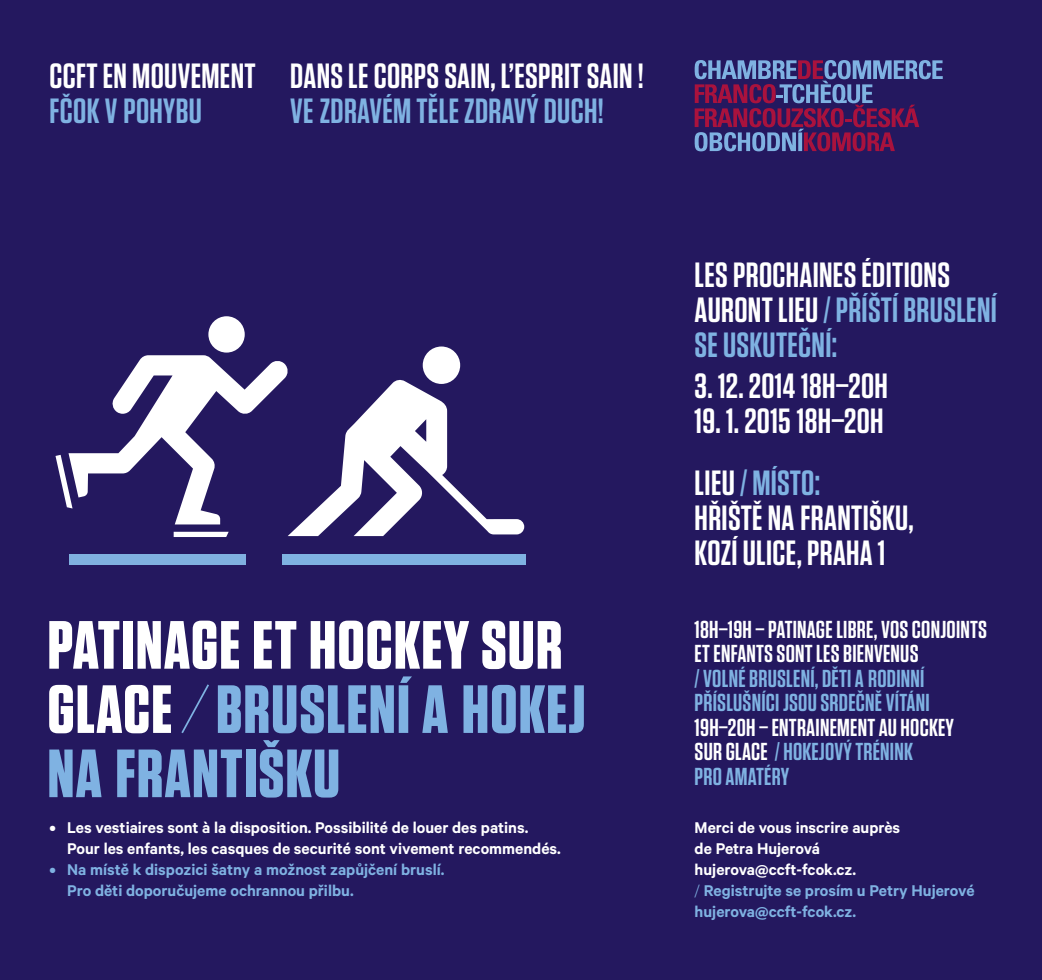
<style>
.page{position:relative;width:1042px;height:980px;background:#24185f}
.page>*{position:absolute;margin:0;border:0;box-sizing:border-box;transform-origin:0 0}
.t1{font:700 68.08px/64.2px "Tungsten";letter-spacing:.02em;color:#7fb2e2}
.t2{font:600 35px/35px "Tungsten";letter-spacing:.01em;color:#fff}
.t3{font:600 35px "Tungsten";letter-spacing:.01em;color:#7fb2e2}
.t4{font:600 24.5px/24.5px "Tungsten";letter-spacing:.01em;color:#fff}
.t5{font:600 17.5px/21px "Calibre";color:#fff}
.t6{font:600 17.5px/21px "Calibre";color:#7fb2e2}
.s1{color:#fff}
.s2{font-weight:500;color:#7fb2e2}
.s3{color:#7fb2e2}
.s4{font-weight:300;color:#7fb2e2}
</style>
<div class="page">
<svg style="left:694px;top:60px;width:249px;height:91px"></svg>
<svg style="left:181px;top:684px;width:28px;height:49px"></svg>
<div style="left:282px;top:555px;width:243px;height:10px;background:#7fb2e2"></div>
<div style="left:423px;top:347px;width:37px;height:37px;background:#fff;border-radius:50%"></div>
<div style="left:69px;top:555px;width:177px;height:10px;background:#80b0e0"></div>
<div style="left:208px;top:316px;width:37px;height:37px;background:#fff;border-radius:50%"></div>
<svg style="left:55px;top:355px;width:469px;height:182px"></svg>
<h2 class="t2" style="left:50px;top:59px;width:208px">CCFT EN MOUVEMENT</h2>
<h2 class="t3" style="left:50px;top:92px;width:154px">FČOK V POHYBU</h2>
<h2 class="t2" style="left:290px;top:59px;width:355px">DANS LE CORPS SAIN, L’ESPRIT SAIN !</h2>
<h2 class="t3" style="left:290px;top:92px;width:315px">VE ZDRAVÉM TĚLE ZDRAVÝ DUCH!</h2>
<h1 class="t1" style="left:48px;top:615px;width:539px"><span class="s1">PATINAGE ET HOCKEY SUR<br>GLACE</span> BRUSLENÍ A HOKEJ<br>NA FRANTIŠKU</h1>
<p class="t5" style="left:67px;top:816px;width:495px;text-indent:-18px">• Les vestiaires sont à la disposition. Possibilité de louer des patins.<br>Pour les enfants, les casques de securité sont vivement recommendés.</p>
<p class="t6" style="left:67px;top:858px;width:379px;text-indent:-18px">• Na místě k dispozici šatny a možnost zapůjčení bruslí.<br>Pro děti doporučujeme ochrannou přilbu.</p>
<h2 class="t2" style="left:694px;top:258px;width:304px">LES PROCHAINES ÉDITIONS<br>AURONT LIEU <span class="s2">/</span> <span class="s3">PŘÍŠTÍ BRUSLENÍ<br>SE USKUTEČNÍ:</span></h2>
<h2 class="t2" style="left:694px;top:369px;width:195px">3. 12. 2014 18H–20H</h2>
<h2 class="t2" style="left:694px;top:404px;width:190px">19. 1. 2015 18H–20H</h2>
<h2 class="t2" style="left:694px;top:466px;width:221px">LIEU <span class="s2">/</span> <span class="s3">MÍSTO:<br></span>HŘIŠTĚ NA FRANTIŠKU,<br>KOZÍ ULICE, PRAHA 1</h2>
<h3 class="t4" style="left:694px;top:617px;width:294px">18H–19H – PATINAGE LIBRE, VOS CONJOINTS ET ENFANTS SONT LES BIENVENUS<br><span class="s2">/</span> <span class="s3">VOLNÉ BRUSLENÍ, DĚTI A RODINNÍ PŘÍSLUŠNÍCI JSOU SRDEČNĚ VÍTÁNI</span></h3>
<h3 class="t4" style="left:694px;top:715px;width:261px">19H–20H – ENTRAINEMENT AU HOCKEY<br>SUR GLACE <span class="s2">/</span> <span class="s3">HOKEJOVÝ TRÉNINK<br>PRO AMATÉRY</span></h3>
<p class="t5" style="left:694px;top:816px;width:281px">Merci de vous inscrire auprès<br>de Petra Hujerová hujerova@ccft-fcok.cz.<br><span class="s4">/</span> <span class="s3">Registrujte se prosím u Petry Hujerové hujerova@ccft-fcok.cz.</span></p>
</div>
